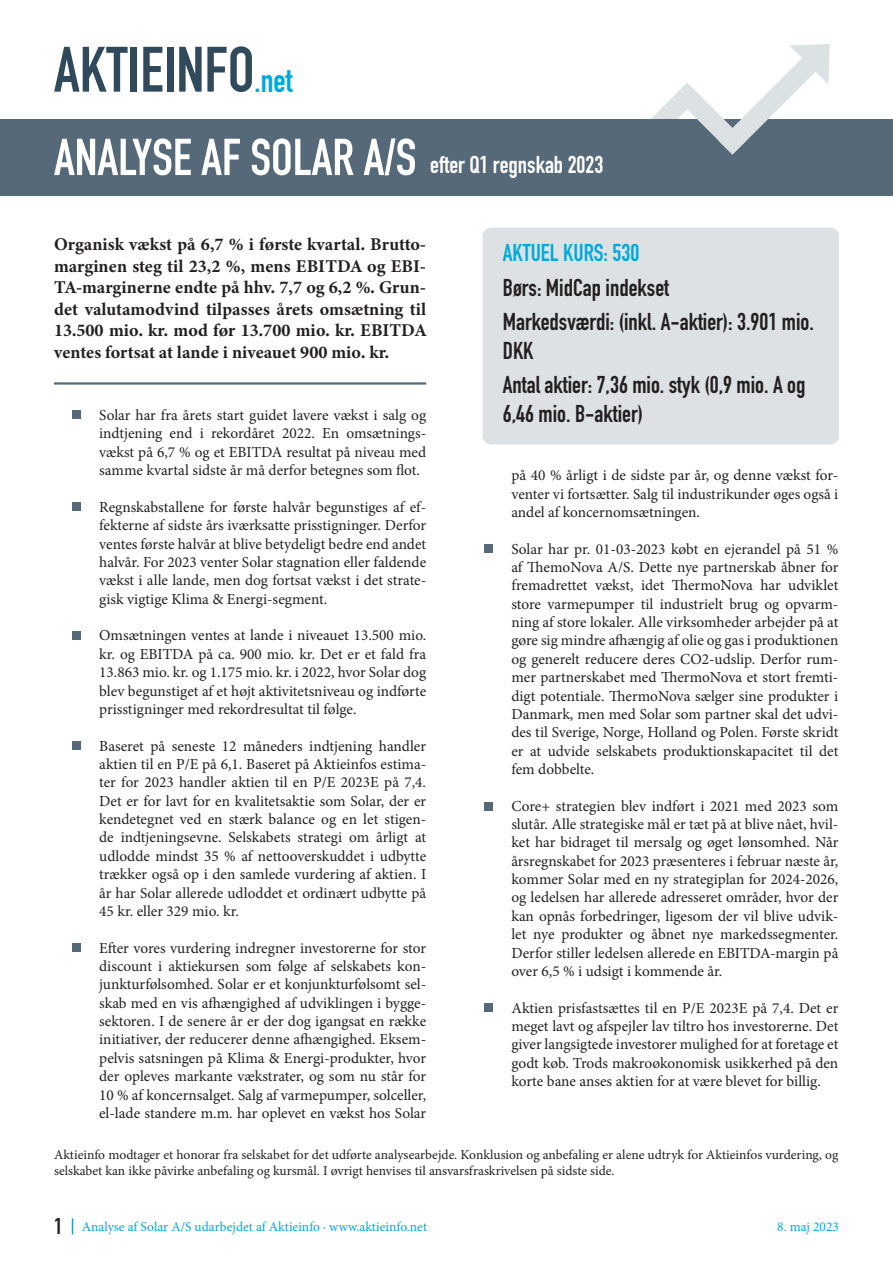
<style>
.page{position:relative;width:893px;height:1263px;background:#fff}
.page>*{position:absolute;margin:0;border:0;box-sizing:border-box;transform-origin:0 0}
.t1{font:700 63px "DIN Condensed";color:#304a5c}
.t2{font:700 51px "DIN Condensed";color:#fff}
.t3{font:700 24px/28.8px "DIN Condensed";color:#231f20}
.t4{font:700 24px "DIN Condensed";color:#fff}
.t5{font:700 24px "DIN Condensed";color:#00a9db}
.t6{font:700 22.5px "DIN Condensed";color:#231f20}
.t7{font:18px/21.6px "Minion Variable Concept";color:#231f20;text-align:justify}
.t8{font:15.3px/18.3px "Minion Pro";color:#231f20;text-align:justify}
.t9{font:13.5px/16.2px "Minion Pro";color:#231f20}
.t10{font:13.5px "Minion Pro";color:#00a9db}
.s1{font-size:33px;color:#00a9db}
</style>
<div class="page">
<div style="left:483px;top:227px;width:356px;height:218px;background:#dde1e4;border-radius:9px"></div>
<div style="left:0;top:119px;width:893px;height:77px;background:#556978"></div>
<hr style="left:54px;top:382px;width:372px;height:3px;background:#556978">
<svg style="left:651px;top:44px;width:179px;height:111px"></svg>
<div style="left:72px;top:631px;width:8px;height:9px;background:#556978"></div>
<svg style="left:72px;top:1218px;width:1px;height:16px"></svg>
<div style="left:72px;top:943px;width:8px;height:8px;background:#556978"></div>
<div style="left:485px;top:1003px;width:8px;height:9px;background:#556978"></div>
<div style="left:72px;top:502px;width:8px;height:8px;background:#556978"></div>
<div style="left:485px;top:802px;width:8px;height:8px;background:#556978"></div>
<div style="left:72px;top:410px;width:8px;height:8px;background:#556978"></div>
<div style="left:72px;top:741px;width:8px;height:8px;background:#556978"></div>
<div style="left:485px;top:544px;width:8px;height:9px;background:#556978"></div>
<p class="t1" style="left:54px;top:27px;width:240px">AKTIEINFO<span class="s1">.net</span></p>
<p class="t2" style="left:54px;top:123px;width:364px">ANALYSE AF SOLAR A/S</p>
<p class="t4" style="left:430px;top:149px;width:175px">efter Q1 regnskab 2023</p>
<p class="t7" style="left:54px;top:233px;width:374px">Organisk vækst på 6,7 % i første kvartal. Brutto&shy;marginen steg til 23,2 %, mens EBITDA og EBI-TA-marginerne endte på hhv. 7,7 og 6,2 %. Grun&shy;det valutamodvind tilpasses årets omsætning til 13.500 mio. kr. mod før 13.700 mio. kr. EBITDA ventes fortsat at lande i niveauet 900 mio. kr.</p>
<p class="t8" style="left:99px;top:406px;width:328px">Solar har fra årets start guidet lavere vækst i salg og indtjening end i rekordåret 2022. En omsætnings&shy;vækst på 6,7 % og et EBITDA resultat på niveau med samme kvartal sidste år må derfor betegnes som flot.</p>
<p class="t8" style="left:99px;top:498px;width:328px">Regnskabstallene for første halvår begunstiges af ef&shy;fekterne af sidste års iværksatte prisstigninger. Derfor ventes første halvår at blive betydeligt bedre end andet halvår. For 2023 venter Solar stagnation eller faldende vækst i alle lande, men dog fortsat vækst i det strate&shy;gisk vigtige Klima &amp; Energi-segment.</p>
<p class="t8" style="left:99px;top:626px;width:328px">Omsætningen ventes at lande i niveauet 13.500 mio. kr. og EBITDA på ca. 900 mio. kr. Det er et fald fra 13.863 mio. kr. og 1.175 mio. kr. i 2022, hvor Solar dog blev begunstiget af et højt aktivitetsniveau og indførte prisstigninger med rekordresultat til følge.</p>
<p class="t8" style="left:99px;top:737px;width:329px">Baseret på seneste 12 måneders indtjening handler aktien til en P/E på 6,1. Baseret på Aktieinfos estima&shy;ter for 2023 handler aktien til en P/E 2023E på 7,4.<br>Det er for lavt for en kvalitetsaktie som Solar, der er kendetegnet ved en stærk balance og en let stigen&shy;de indtjeningsevne. Selskabets strategi om årligt at udlodde mindst 35 % af nettooverskuddet i udbytte trækker også op i den samlede vurdering af aktien. I år har Solar allerede udloddet et ordinært udbytte på 45 kr. eller 329 mio. kr.</p>
<p class="t8" style="left:99px;top:939px;width:328px">Efter vores vurdering indregner investorerne for stor discount i aktiekursen som følge af selskabets kon&shy;junkturfølsomhed. Solar er et konjunkturfølsomt sel&shy;skab med en vis afhængighed af udviklingen i bygge&shy;sektoren. I de senere år er der dog igangsat en række initiativer, der reducerer denne afhængighed. Eksem&shy;pelvis satsningen på Klima &amp; Energi-produkter, hvor der opleves markante vækstrater, og som nu står for 10 % af koncernsalget. Salg af varmepumper, solceller, el-lade standere m.m. har oplevet en vækst hos Solar</p>
<p class="t5" style="left:503px;top:236px;width:138px">AKTUEL KURS: 530</p>
<p class="t3" style="left:503px;top:273px;width:168px">Børs: MidCap indekset</p>
<p class="t3" style="left:503px;top:307px;width:313px">Markedsværdi: (inkl. A-aktier): 3.901 mio.<br>DKK</p>
<p class="t3" style="left:503px;top:370px;width:304px">Antal aktier: 7,36 mio. styk (0,9 mio. A og<br>6,46 mio. B-aktier)</p>
<p class="t8" style="left:511px;top:466px;width:328px">på 40 % årligt i de sidste par år, og denne vækst for&shy;venter vi fortsætter. Salg til industrikunder øges også i andel af koncernomsætningen.</p>
<p class="t8" style="left:511px;top:540px;width:328px">Solar har pr. 01-03-2023 købt en ejerandel på 51 % af ThemoNova A/S. Dette nye partnerskab åbner for fremadrettet vækst, idet ThermoNova har udviklet store varmepumper til industrielt brug og opvarm&shy;ning af store lokaler. Alle virksomheder arbejder på at gøre sig mindre afhængig af olie og gas i produktionen og generelt reducere deres CO2-udslip. Derfor rum&shy;mer partnerskabet med ThermoNova et stort fremti&shy;digt potentiale. ThermoNova sælger sine produkter i Danmark, men med Solar som partner skal det udvi&shy;des til Sverige, Norge, Holland og Polen. Første skridt er at udvide selskabets produktionskapacitet til det fem dobbelte.</p>
<p class="t8" style="left:511px;top:797px;width:328px">Core+ strategien blev indført i 2021 med 2023 som slutår. Alle strategiske mål er tæt på at blive nået, hvil&shy;ket har bidraget til mersalg og øget lønsomhed. Når årsregnskabet for 2023 præsenteres i februar næste år, kommer Solar med en ny strategiplan for 2024-2026, og ledelsen har allerede adresseret områder, hvor der kan opnås forbedringer, ligesom der vil blive udvik&shy;let nye produkter og åbnet nye markedssegmenter.<br>Derfor stiller ledelsen allerede en EBITDA-margin på over 6,5 % i udsigt i kommende år.</p>
<p class="t8" style="left:511px;top:999px;width:328px">Aktien prisfastsættes til en P/E 2023E på 7,4. Det er meget lavt og afspejler lav tiltro hos investorerne. Det giver langsigtede investorer mulighed for at foretage et godt køb. Trods makroøkonomisk usikkerhed på den korte bane anses aktien for at være blevet for billig.</p>
<p class="t9" style="left:54px;top:1147px;width:786px">Aktieinfo modtager et honorar fra selskabet for det udførte analysearbejde. Konklusion og anbefaling er alene udtryk for Aktieinfos vurdering, og selskabet kan ikke påvirke anbefaling og kursmål. I øvrigt henvises til ansvarsfraskrivelsen på sidste side.</p>
<p class="t6" style="left:54px;top:1211px;width:10px">1</p>
<p class="t10" style="left:82px;top:1218px;width:347px">Analyse af Solar A/S udarbejdet af Aktieinfo ∙ www.aktieinfo.net</p>
<p class="t10" style="left:777px;top:1218px;width:63px">8. maj 2023</p>
</div>
